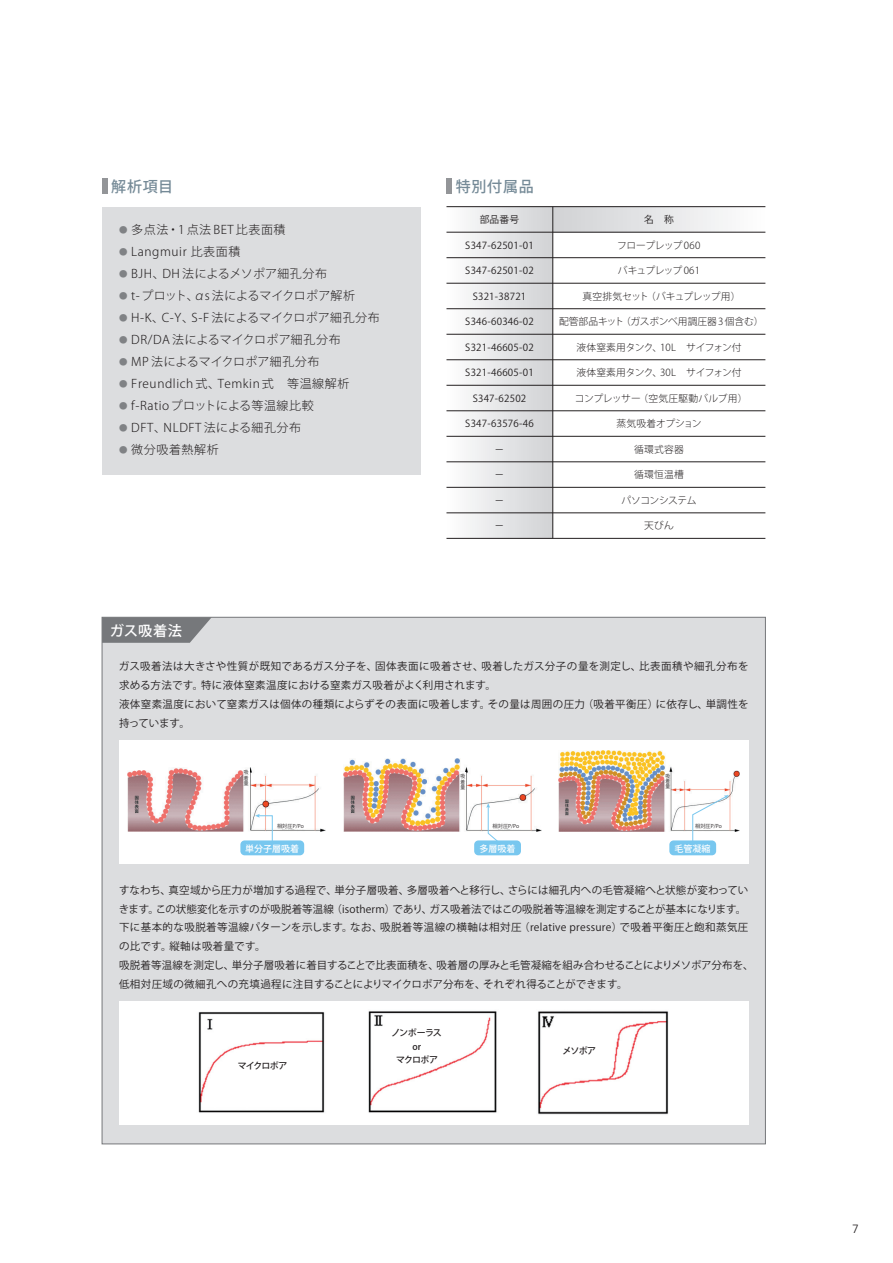
<style>
.page{position:relative;width:893px;height:1263px;background:#fff}
.page>*{position:absolute;margin:0;border:0;box-sizing:border-box;transform-origin:0 0}
.t1{font:500 15px "Koz Go Pro";letter-spacing:.05em;color:#758a97}
.t2{font:500 14.25px "Koz Go Pro";letter-spacing:.03em;color:#fff}
.t3{font:300 12px "Koz Go Pro";letter-spacing:.05em;color:#231f20}
.t4{font:300 12px "Koz Go Pro";letter-spacing:.01em;color:#231f20}
.t5{font:300 12px "Koz Go Pro";color:#231f20}
.t6{font:300 12px "Koz Go Pro";letter-spacing:.03em;color:#231f20}
.t7{font:300 12px "Frutiger LT Std";color:#231f20}
.t8{font:10.5px/18.8px "Koz Go Pro";letter-spacing:.015em;color:#231f20}
.t9{font:10.5px/18.8px "Koz Go Pro";letter-spacing:.035em;color:#231f20}
.t10{font:9.75px "Koz Go Pro";letter-spacing:.025em;color:#231f20}
.t11{font:300 9.75px "Koz Go Pro";letter-spacing:-.005em;color:#231f20}
.t12{font:300 9.75px "Koz Go Pro";letter-spacing:-.045em;color:#231f20}
.t13{font:300 9.75px "Koz Go Pro";letter-spacing:.02em;color:#231f20}
.t14{font:300 9.75px "Koz Go Pro";letter-spacing:-.035em;color:#231f20}
.t15{font:300 9.75px "Koz Go Pro";letter-spacing:-.05em;color:#231f20}
.t16{font:500 9px/13.5px "Koz Go Pro";letter-spacing:-.07em;color:#231f20;text-align:center}
.t17{font:500 9px "Koz Go Pro";color:#fff}
.t18{font:5.25px "Koz Go Pro";color:#231f20}
.t19{font:5.25px/5.2px "Koz Go Pro";color:#231f20;text-align:justify;scale:.9 1}
.s1{font-size:8.4px;color:#808285}
</style>
<div class="page">
<div style="left:102px;top:617px;width:663px;height:527px;background:#dcdddf"></div>
<div style="left:119px;top:740px;width:629px;height:123px;background:#fff"></div>
<div style="left:119px;top:1001px;width:629px;height:124px;background:#fff"></div>
<svg style="left:104px;top:619px;width:106px;height:24px;background:#808285"></svg>
<div style="left:553px;top:207px;width:212px;height:25px;background:linear-gradient(to right,#d0d1d4,#fdfdfe)"></div>
<svg style="left:446px;top:207px;width:106px;height:331px"></svg>
<hr style="left:446px;top:232px;width:319px;height:1px;background:#231f20">
<hr style="left:552px;top:207px;width:1px;height:331px;background:#231f20">
<hr style="left:446px;top:206px;width:319px;height:1px;background:#231f20">
<hr style="left:446px;top:257px;width:319px;height:1px;background:#231f20">
<hr style="left:446px;top:283px;width:319px;height:1px;background:#231f20">
<hr style="left:446px;top:308px;width:319px;height:1px;background:#231f20">
<hr style="left:446px;top:334px;width:319px;height:1px;background:#231f20">
<hr style="left:446px;top:359px;width:319px;height:1px;background:#231f20">
<hr style="left:446px;top:385px;width:319px;height:1px;background:#231f20">
<hr style="left:446px;top:410px;width:319px;height:1px;background:#231f20">
<hr style="left:446px;top:436px;width:319px;height:1px;background:#231f20">
<hr style="left:446px;top:462px;width:319px;height:1px;background:#231f20">
<hr style="left:446px;top:487px;width:319px;height:1px;background:#231f20">
<hr style="left:446px;top:513px;width:319px;height:1px;background:#231f20">
<hr style="left:446px;top:538px;width:319px;height:1px;background:#231f20">
<div style="left:446px;top:179px;width:6px;height:15px;background:#939598"></div>
<img style="left:128px;top:767px;width:198px;height:64px">
<div style="left:279px;top:823px;width:26px;height:6px;background:#fff"></div>
<div style="left:244px;top:769px;width:5px;height:14px;background:#fff"></div>
<img style="left:343px;top:759px;width:198px;height:72px">
<div style="left:495px;top:823px;width:27px;height:5px;background:#fff"></div>
<div style="left:460px;top:772px;width:5px;height:15px;background:#fff"></div>
<img style="left:559px;top:750px;width:181px;height:81px">
<div style="left:665px;top:772px;width:5px;height:13px;background:#fff"></div>
<div style="left:240px;top:840px;width:64px;height:15px;background:#78c7ef;border-radius:4px"></div>
<svg style="left:255px;top:814px;width:18px;height:27px"></svg>
<div style="left:474px;top:840px;width:47px;height:15px;background:#78c7ef;border-radius:4px"></div>
<svg style="left:486px;top:803px;width:12px;height:38px"></svg>
<div style="left:669px;top:840px;width:47px;height:15px;background:#78c7ef;border-radius:4px"></div>
<svg style="left:692px;top:795px;width:37px;height:47px"></svg>
<img style="left:198px;top:1012px;width:127px;height:101px">
<img style="left:538px;top:1011px;width:131px;height:104px">
<img style="left:368px;top:1011px;width:129px;height:102px">
<div style="left:102px;top:207px;width:319px;height:267px;background:#dcdddf"></div>
<div style="left:102px;top:179px;width:5px;height:15px;background:#939598"></div>
<h1 class="t1" style="left:111px;top:177px;width:63px">解析項目</h1>
<p class="t3" style="left:119px;top:222px;width:168px"><span class="s1">●</span> 多点法・1 点法 BET 比表面積</p>
<p class="t3" style="left:119px;top:244px;width:123px"><span class="s1">●</span> Langmuir 比表面積</p>
<p class="t6" style="left:119px;top:266px;width:210px"><span class="s1">●</span> BJH、DH 法によるメソポア細孔分布</p>
<p class="t5" style="left:119px;top:288px;width:237px"><span class="s1">●</span> t- プロット、αs 法によるマイクロポア解析</p>
<p class="t4" style="left:119px;top:310px;width:262px"><span class="s1">●</span> H-K、C-Y、S-F 法によるマイクロポア細孔分布</p>
<p class="t4" style="left:119px;top:332px;width:223px"><span class="s1">●</span> DR/DA 法によるマイクロポア細孔分布</p>
<p class="t4" style="left:119px;top:354px;width:202px"><span class="s1">●</span> MP 法によるマイクロポア細孔分布</p>
<p class="t3" style="left:119px;top:376px;width:232px"><span class="s1">●</span> Freundlich 式、Temkin 式　等温線解析</p>
<p class="t3" style="left:119px;top:398px;width:196px"><span class="s1">●</span> f-Ratioプロットによる等温線比較</p>
<p class="t3" style="left:119px;top:420px;width:184px"><span class="s1">●</span> DFT、NLDFT 法による細孔分布</p>
<p class="t3" style="left:119px;top:442px;width:101px"><span class="s1">●</span> 微分吸着熱解析</p>
<h2 class="t2" style="left:110px;top:621px;width:74px">ガス吸着法</h2>
<h1 class="t1" style="left:456px;top:177px;width:79px">特別付属品</h1>
<p class="t10" style="left:480px;top:214px;width:41px">部品番号</p>
<p class="t10" style="left:465px;top:239px;width:70px">S347-62501-01</p>
<p class="t10" style="left:465px;top:265px;width:70px">S347-62501-02</p>
<p class="t10" style="left:473px;top:290px;width:55px">S321-38721</p>
<p class="t10" style="left:465px;top:316px;width:70px">S346-60346-02</p>
<p class="t10" style="left:465px;top:341px;width:70px">S321-46605-02</p>
<p class="t10" style="left:465px;top:367px;width:70px">S321-46605-01</p>
<p class="t10" style="left:473px;top:392px;width:55px">S347-62502</p>
<p class="t10" style="left:465px;top:417px;width:70px">S347-63576-46</p>
<p class="t10" style="left:495px;top:443px;width:11px">－</p>
<p class="t10" style="left:495px;top:468px;width:11px">－</p>
<p class="t10" style="left:495px;top:494px;width:11px">－</p>
<p class="t10" style="left:495px;top:519px;width:11px">－</p>
<p class="t10" style="left:644px;top:214px;width:31px">名　称</p>
<p class="t14" style="left:617px;top:239px;width:85px">フロープレップ 060</p>
<p class="t15" style="left:618px;top:265px;width:84px">バキュプレップ 061</p>
<p class="t12" style="left:582px;top:290px;width:160px">真空排気セット（バキュプレップ用）</p>
<p class="t11" style="left:559px;top:315px;width:206px">配管部品キット（ガスボンベ用調圧器 3 個含む）</p>
<p class="t11" style="left:576px;top:341px;width:167px">液体窒素用タンク、10L　サイフォン付</p>
<p class="t11" style="left:576px;top:366px;width:167px">液体窒素用タンク、30L　サイフォン付</p>
<p class="t13" style="left:575px;top:392px;width:174px">コンプレッサー（空気圧駆動バルブ用）</p>
<p class="t11" style="left:616px;top:417px;width:87px">蒸気吸着オプション</p>
<p class="t11" style="left:634px;top:443px;width:51px">循環式容器</p>
<p class="t11" style="left:634px;top:468px;width:51px">循環恒温槽</p>
<p class="t12" style="left:622px;top:494px;width:76px">パソコンシステム</p>
<p class="t11" style="left:644px;top:519px;width:31px">天びん</p>
<p class="t9" style="left:119px;top:657px;width:631px">ガス吸着法は大きさや性質が既知であるガス分子を、固体表面に吸着させ、吸着したガス分子の量を測定し、比表面積や細孔分布を求める方法です。特に液体窒素温度における窒素ガス吸着がよく利用されます。<br>液体窒素温度において窒素ガスは個体の種類によらずその表面に吸着します。その量は周囲の圧力（吸着平衡圧）に依存し、単調性を持っています。</p>
<p class="t19" style="left:244px;top:770px;width:7px">吸着量</p>
<p class="t18" style="left:277px;top:823px;width:28px">相対圧P/Po</p>
<p class="t19" style="left:460px;top:774px;width:7px">吸着量</p>
<p class="t18" style="left:493px;top:822px;width:28px">相対圧P/Po</p>
<p class="t19" style="left:665px;top:773px;width:7px">吸着量</p>
<p class="t18" style="left:695px;top:823px;width:28px">相対圧P/Po</p>
<p class="t17" style="left:245px;top:842px;width:55px">単分子層吸着</p>
<p class="t17" style="left:479px;top:842px;width:37px">多層吸着</p>
<p class="t17" style="left:675px;top:842px;width:37px">毛管凝縮</p>
<p class="t8" style="left:119px;top:881px;width:636px">すなわち、真空域から圧力が増加する過程で、単分子層吸着、多層吸着へと移行し、さらには細孔内への毛管凝縮へと状態が変わっていきます。この状態変化を示すのが吸脱着等温線（isotherm）であり、ガス吸着法ではこの吸脱着等温線を測定することが基本になります。下に基本的な吸脱着等温線パターンを示します。なお、吸脱着等温線の横軸は相対圧（relative pressure）で吸着平衡圧と飽和蒸気圧の比です。縦軸は吸着量です。<br>吸脱着等温線を測定し、単分子層吸着に着目することで比表面積を、吸着層の厚みと毛管凝縮を組み合わせることによりメソポア分布を、低相対圧域の微細孔への充填過程に注目することによりマイクロポア分布を、それぞれ得ることができます。</p>
<p class="t16" style="left:238px;top:1059px;width:51px">マイクロポア</p>
<p class="t16" style="left:392px;top:1027px;width:52px">ノンポーラスor<br>マクロポア</p>
<p class="t16" style="left:562px;top:1045px;width:35px">メソポア</p>
<p class="t7" style="left:852px;top:1222px;width:8px">7</p>
</div>
